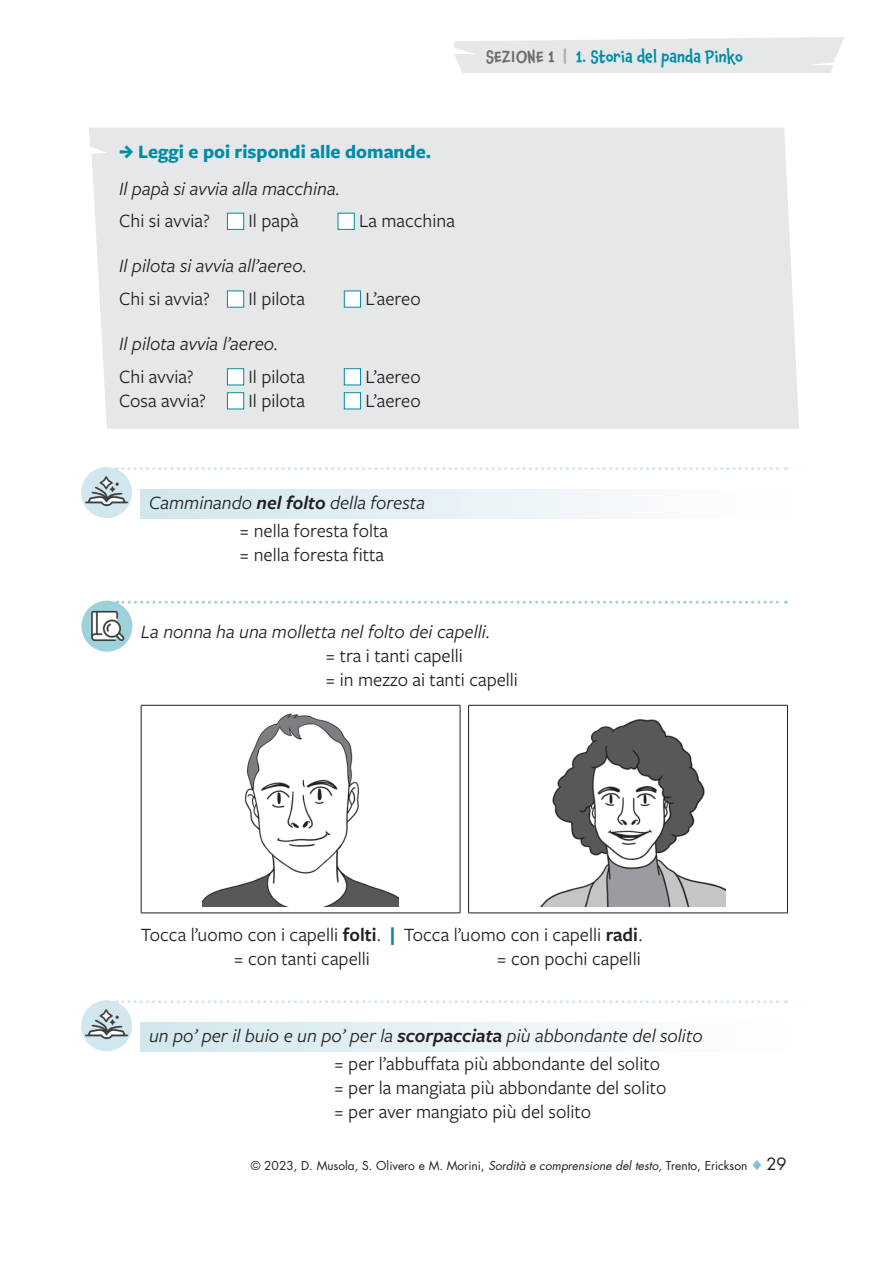
<style>
.page{position:relative;width:893px;height:1263px;background:#fff}
.page>*{position:absolute;margin:0;border:0;box-sizing:border-box;transform-origin:0 0}
.t1{font:19.5px/24px "Freight Sans Pro";color:#231f20}
.t2{font:italic 19.5px/28.2px "Freight Sans Pro";color:#231f20}
.t3{font:700 19.5px "Freight Sans Pro";color:#008ca7}
.t4{font:500 15.75px "Chaloops";color:#008ca7}
.t5{font:12px "Futura Std";color:#231f20}
.s1{color:#6c6d70}
.s2{color:#a8a9ad}
.s3{font-weight:600}
.s4{font-style:normal}
.s5{font-weight:700;color:#008ca7}
.s6{font-style:italic}
.s7{font-size:16.5px}
</style>
<div class="page">
<svg style="left:753px;top:1160px;width:8px;height:10px"></svg>
<svg style="left:454px;top:37px;width:390px;height:36px"></svg>
<div style="left:89px;top:128px;width:710px;height:301px;background:#e6e7e9"></div>
<div style="left:227px;top:213px;width:17px;height:17px;background:#fff;border:1px solid #008ca7"></div>
<div style="left:338px;top:213px;width:17px;height:17px;background:#fff;border:1px solid #008ca7"></div>
<div style="left:227px;top:291px;width:17px;height:17px;background:#fff;border:1px solid #008ca7"></div>
<div style="left:344px;top:291px;width:17px;height:17px;background:#fff;border:1px solid #008ca7"></div>
<div style="left:227px;top:368px;width:17px;height:17px;background:#fff;border:1px solid #008ca7"></div>
<div style="left:344px;top:368px;width:17px;height:17px;background:#fff;border:1px solid #008ca7"></div>
<div style="left:227px;top:392px;width:17px;height:17px;background:#fff;border:1px solid #008ca7"></div>
<div style="left:344px;top:392px;width:17px;height:17px;background:#fff;border:1px solid #008ca7"></div>
<svg style="left:117px;top:467px;width:669px;height:3px"></svg>
<div style="left:141px;top:489px;width:646px;height:30px;background:linear-gradient(to right,#d0e7ed,#fffeff)"></div>
<div style="left:81px;top:467px;width:51px;height:51px;background:#d1e7ed;border-radius:50%"></div>
<img style="left:82px;top:469px;width:49px;height:47px">
<svg style="left:117px;top:1000px;width:669px;height:3px"></svg>
<div style="left:141px;top:1022px;width:646px;height:30px;background:linear-gradient(to right,#d0e7ed,#fffeff)"></div>
<div style="left:81px;top:1000px;width:51px;height:51px;background:#d1e7ed;border-radius:50%"></div>
<img style="left:82px;top:1003px;width:49px;height:46px">
<svg style="left:117px;top:601px;width:669px;height:3px"></svg>
<hr style="left:141px;top:705px;width:319px;height:1px;background:#231f20">
<hr style="left:141px;top:705px;width:1px;height:208px;background:#231f20">
<hr style="left:460px;top:705px;width:1px;height:208px;background:#231f20">
<hr style="left:468px;top:705px;width:320px;height:1px;background:#231f20">
<hr style="left:468px;top:705px;width:1px;height:208px;background:#231f20">
<hr style="left:787px;top:705px;width:1px;height:208px;background:#231f20">
<hr style="left:141px;top:913px;width:319px;height:1px;background:#231f20">
<hr style="left:468px;top:913px;width:320px;height:1px;background:#231f20">
<img style="left:203px;top:713px;width:195px;height:194px">
<img style="left:540px;top:719px;width:186px;height:188px">
<div style="left:81px;top:601px;width:51px;height:51px;background:#9dd1db;border-radius:50%"></div>
<img style="left:88px;top:607px;width:38px;height:39px">
<svg style="left:120px;top:145px;width:13px;height:13px"></svg>
<p class="t3" style="left:138px;top:138px;width:295px">Leggi e poi rispondi alle domande.</p>
<p class="t2" style="left:119px;top:173px;width:223px">Il papà si avvia alla macchina.</p>
<p class="t1" style="left:119px;top:208px;width:92px">Chi si avvia?</p>
<p class="t1" style="left:249px;top:208px;width:52px">Il papà</p>
<p class="t1" style="left:359px;top:208px;width:97px">La macchina</p>
<p class="t2" style="left:119px;top:251px;width:190px">Il pilota si avvia all’aereo.</p>
<p class="t1" style="left:119px;top:286px;width:92px">Chi si avvia?</p>
<p class="t1" style="left:249px;top:286px;width:58px">Il pilota</p>
<p class="t1" style="left:365px;top:286px;width:57px">L’aereo</p>
<p class="t2" style="left:119px;top:329px;width:161px">Il pilota avvia l’aereo.</p>
<p class="t1" style="left:119px;top:363px;width:76px">Chi avvia?</p>
<p class="t1" style="left:249px;top:363px;width:58px">Il pilota</p>
<p class="t1" style="left:365px;top:363px;width:57px">L’aereo</p>
<p class="t1" style="left:119px;top:387px;width:88px">Cosa avvia?</p>
<p class="t1" style="left:249px;top:387px;width:58px">Il pilota</p>
<p class="t1" style="left:365px;top:387px;width:57px">L’aereo</p>
<p class="t4" style="left:486px;top:44px;width:258px"><span class="s1">SEZIONE 1</span> <span class="s2">|</span> 1. Storia del panda Pinko</p>
<p class="t2" style="left:240px;top:488px;width:187px;text-indent:-90px">Camminando <span class="s3">nel folto</span> della foresta <span class="s4">= nella foresta folta</span></p>
<p class="t1" style="left:240px;top:542px;width:146px">= nella foresta fitta</p>
<p class="t2" style="left:141px;top:617px;width:351px">La nonna ha una molletta nel folto dei capelli.</p>
<p class="t1" style="left:325px;top:643px;width:194px">= tra i tanti capelli<br>= in mezzo ai tanti capelli</p>
<p class="t1" style="left:234px;top:922px;width:163px;text-indent:-93px">Tocca l’uomo con i capelli <span class="s3">folti</span>. <span class="s5">| </span>= con tanti capelli</p>
<p class="t1" style="left:404px;top:922px;width:240px;text-align:right">Tocca l’uomo con i capelli <span class="s3">radi</span>. = con pochi capelli</p>
<p class="t2" style="left:334px;top:1021px;width:370px;text-indent:-185px">un po’ per il buio e un po’ per la <span class="s3">scorpacciata</span> più abbondante del solito = <span class="s4">per l’abbuffata più abbondante del solito</span></p>
<p class="t1" style="left:334px;top:1075px;width:334px"><span class="s6">=</span> per la mangiata più abbondante del solito <span class="s6">=</span> per aver mangiato più del solito</p>
<p class="t5" style="left:251px;top:1158px;width:537px">© 2023, D. Musola, S. Olivero e M. Morini, <span class="s6">Sordità e comprensione del testo,</span> Trento, Erickson <span class="s7">29</span></p>
</div>
